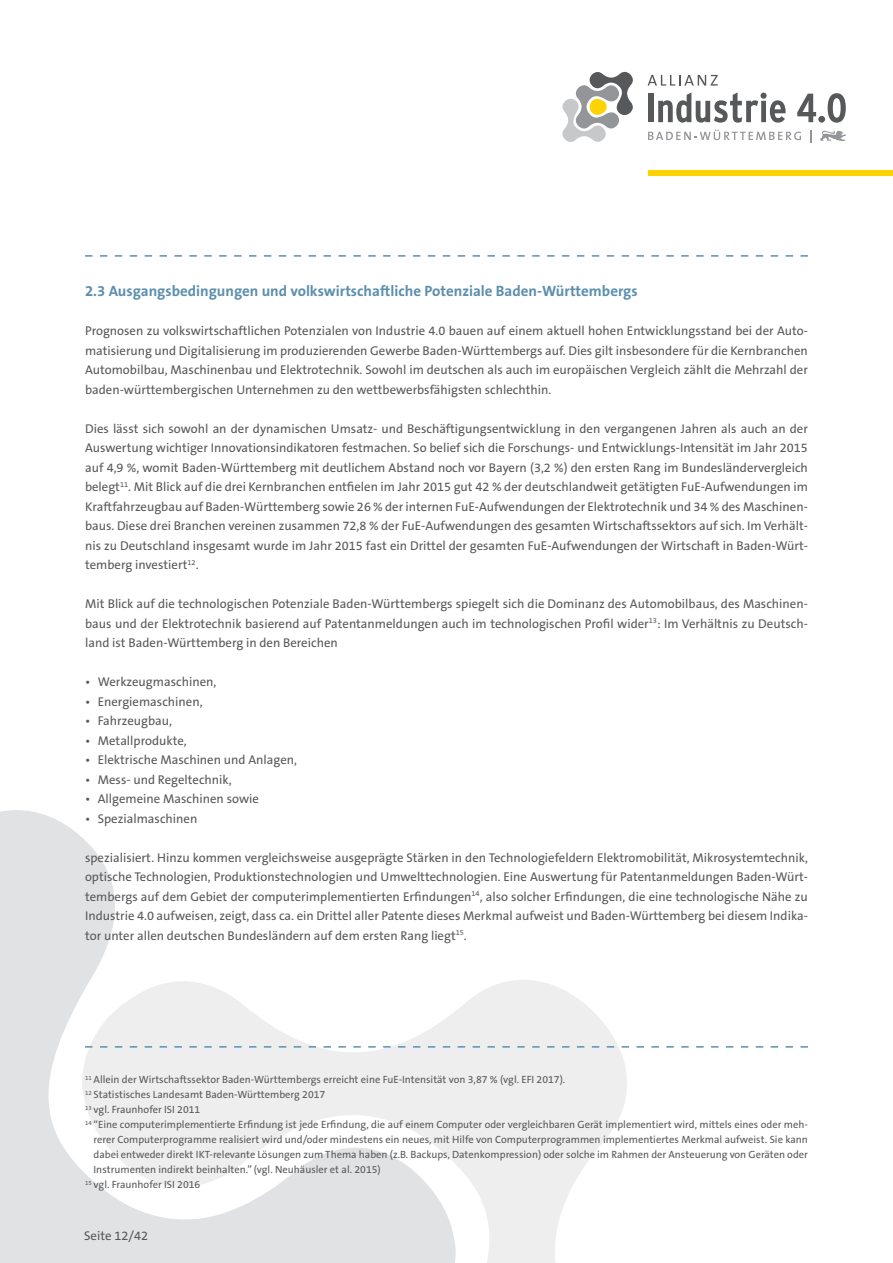
<style>
.page{position:relative;width:893px;height:1263px;background:#fff}
.page>*{position:absolute;margin:0;border:0;box-sizing:border-box;transform-origin:0 0}
.t1{font:700 15px "The Sans B7";color:#5c8fad}
.t2{font:12.75px/19.5px "The Sans B5 Plain";color:#57585a;text-align:justify}
.t3{font:10.5px "The Sans B5 Plain";color:#57585a}
</style>
<div class="page">
<svg style="left:0;top:810px;width:115px;height:453px;fill:#e1e2e4"></svg>
<svg style="left:82px;top:967px;width:558px;height:296px;fill:#eeeeef"></svg>
<div style="left:648px;top:170px;width:245px;height:5px;background:#fed304"></div>
<div style="left:648px;top:94px;width:5px;height:28px;background:#57585a"></div>
<svg style="left:658px;top:92px;width:128px;height:31px"></svg>
<svg style="left:797px;top:94px;width:19px;height:28px"></svg>
<div style="left:818px;top:116px;width:7px;height:7px;background:#57585a;border-radius:50%"></div>
<svg style="left:828px;top:93px;width:18px;height:30px"></svg>
<svg style="left:648px;top:75px;width:70px;height:11px"></svg>
<svg style="left:820px;top:131px;width:26px;height:10px"></svg>
<svg style="left:648px;top:130px;width:153px;height:10px"></svg>
<svg style="left:811px;top:131px;width:1px;height:12px"></svg>
<svg style="left:562px;top:71px;width:71px;height:71px"></svg>
<svg style="left:85px;top:255px;width:723px;height:2px"></svg>
<svg style="left:85px;top:1046px;width:723px;height:1px"></svg>
<p class="t1" style="left:85px;top:283px;width:554px">2.3 Ausgangsbedingungen und volkswirtschaftliche Potenziale Baden-Württembergs</p>
<p class="t2" style="left:85px;top:322px;width:724px">Prognosen zu volkswirtschaftlichen Potenzialen von Industrie 4.0 bauen auf einem aktuell hohen Entwicklungsstand bei der Auto&shy;matisierung und Digitalisierung im produzierenden Gewerbe Baden-Württembergs auf. Dies gilt insbesondere für die Kernbranchen Automobilbau, Maschinenbau und Elektrotechnik. Sowohl im deutschen als auch im europäischen Vergleich zählt die Mehrzahl der baden-württembergischen Unternehmen zu den wettbewerbsfähigsten schlechthin.</p>
<p class="t2" style="left:85px;top:419px;width:724px">Dies lässt sich sowohl an der dynamischen Umsatz- und Beschäftigungsentwicklung in den vergangenen Jahren als auch an der Auswertung wichtiger Innovationsindikatoren festmachen. So belief sich die Forschungs- und Entwicklungs-Intensität im Jahr 2015 auf 4,9 %, womit Baden-Württemberg mit deutlichem Abstand noch vor Bayern (3,2 %) den ersten Rang im Bundesländervergleich belegt<sup>11</sup>. Mit Blick auf die drei Kernbranchen entfielen im Jahr 2015 gut 42 % der deutschlandweit getätigten FuE-Aufwendungen im Kraftfahrzeugbau auf Baden-Württemberg sowie 26 % der internen FuE-Aufwendungen der Elektrotechnik und 34 % des Maschinen&shy;baus. Diese drei Branchen vereinen zusammen 72,8 % der FuE-Aufwendungen des gesamten Wirtschaftssektors auf sich. Im Verhält&shy;nis zu Deutschland insgesamt wurde im Jahr 2015 fast ein Drittel der gesamten FuE-Aufwendungen der Wirtschaft in Baden-Würt&shy;temberg investiert<sup>12</sup>.</p>
<p class="t2" style="left:85px;top:595px;width:724px">Mit Blick auf die technologischen Potenziale Baden-Württembergs spiegelt sich die Dominanz des Automobilbaus, des Maschinen&shy;baus und der Elektrotechnik basierend auf Patentanmeldungen auch im technologischen Profil wider<sup>13</sup>: Im Verhältnis zu Deutsch&shy;land ist Baden-Württemberg in den Bereichen</p>
<p class="t2" style="left:85px;top:673px;width:133px">• Werkzeugmaschinen,</p>
<p class="t2" style="left:85px;top:692px;width:119px">• Energiemaschinen,</p>
<p class="t2" style="left:85px;top:712px;width:88px">• Fahrzeugbau,</p>
<p class="t2" style="left:85px;top:731px;width:103px">• Metallprodukte,</p>
<p class="t2" style="left:85px;top:751px;width:214px">• Elektrische Maschinen und Anlagen,</p>
<p class="t2" style="left:85px;top:770px;width:148px">• Mess- und Regeltechnik,</p>
<p class="t2" style="left:85px;top:790px;width:175px">• Allgemeine Maschinen sowie</p>
<p class="t2" style="left:85px;top:809px;width:114px">• Spezialmaschinen</p>
<p class="t2" style="left:85px;top:848px;width:724px">spezialisiert. Hinzu kommen vergleichsweise ausgeprägte Stärken in den Technologiefeldern Elektromobilität, Mikrosystemtechnik, optische Technologien, Produktionstechnologien und Umwelttechnologien. Eine Auswertung für Patentanmeldungen Baden-Würt&shy;tembergs auf dem Gebiet der computerimplementierten Erfindungen<sup>14</sup>, also solcher Erfindungen, die eine technologische Nähe zu Industrie 4.0 aufweisen, zeigt, dass ca. ein Drittel aller Patente dieses Merkmal aufweist und Baden-Württemberg bei diesem Indika&shy;tor unter allen deutschen Bundesländern auf dem ersten Rang liegt<sup>15</sup>.</p>
<p class="t3" style="left:85px;top:1074px;width:482px"><sup>11</sup> Allein der Wirtschaftssektor Baden-Württembergs erreicht eine FuE-Intensität von 3,87 % (vgl. EFI 2017).</p>
<p class="t3" style="left:85px;top:1089px;width:242px"><sup>12</sup> Statistisches Landesamt Baden-Württemberg 2017</p>
<p class="t3" style="left:85px;top:1104px;width:117px"><sup>13</sup> vgl. Fraunhofer ISI 2011</p>
<p class="t3" style="left:85px;top:1119px;width:724px"><sup>14</sup> “Eine computerimplementierte Erfindung ist jede Erfindung, die auf einem Computer oder vergleichbaren Gerät implementiert wird, mittels eines oder meh-</p>
<p class="t3" style="left:94px;top:1134px;width:716px">rerer Computerprogramme realisiert wird und/oder mindestens ein neues, mit Hilfe von Computerprogrammen implementiertes Merkmal aufweist. Sie kann</p>
<p class="t3" style="left:94px;top:1149px;width:716px">dabei entweder direkt IKT-relevante Lösungen zum Thema haben (z.B. Backups, Datenkompression) oder solche im Rahmen der Ansteuerung von Geräten oder</p>
<p class="t3" style="left:94px;top:1164px;width:289px">Instrumenten indirekt beinhalten.” (vgl. Neuhäusler et al. 2015)</p>
<p class="t3" style="left:85px;top:1179px;width:117px"><sup>15</sup> vgl. Fraunhofer ISI 2016</p>
<p class="t2" style="left:84px;top:1226px;width:65px">Seite 12/42</p>
</div>
